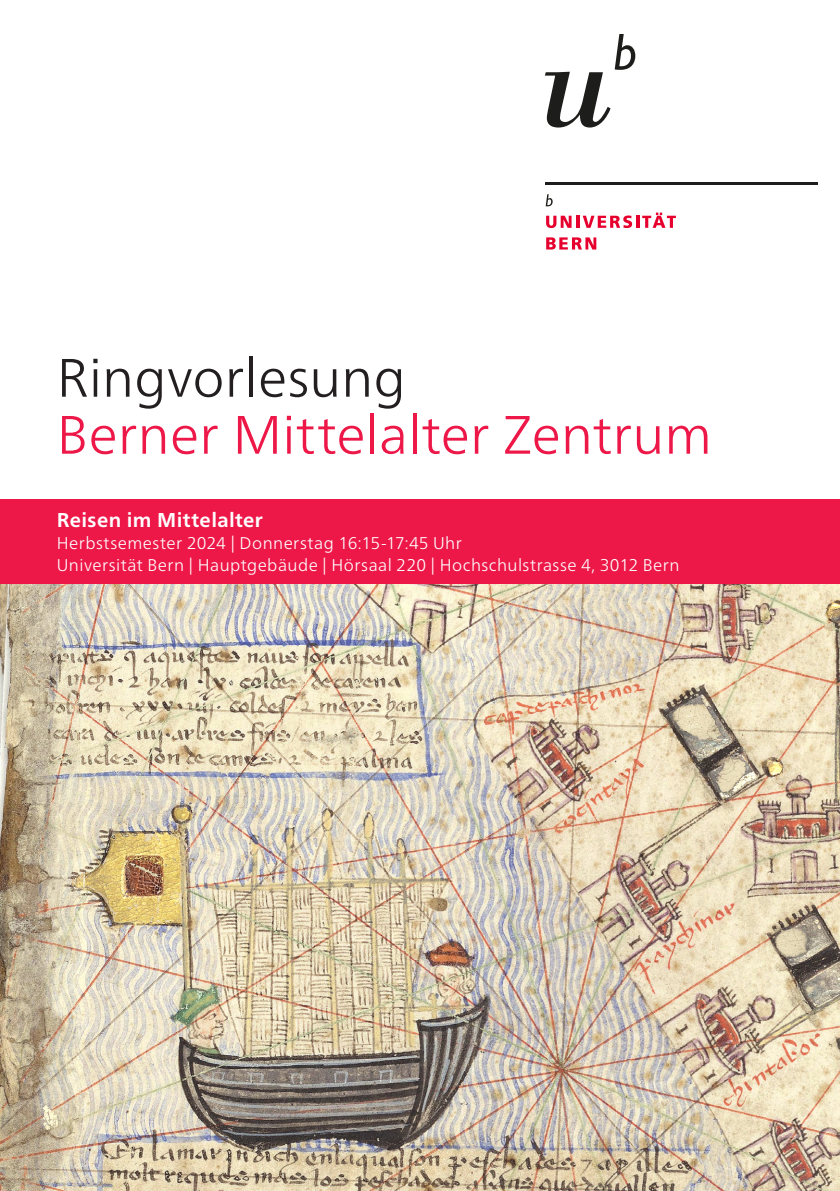
<style>
.page{position:relative;width:840px;height:1191px;background:#fff}
.page>*{position:absolute;margin:0;border:0;box-sizing:border-box;transform-origin:0 0}
.Headline_Rot{font:300 54px "Frutiger Neue LT Pro";letter-spacing:.005em;color:#ed1748}
.Headline{font:300 54px "Frutiger Neue LT Pro";letter-spacing:.005em;color:#231f20}
.Umschlag_Untertitel{font:700 20px "Frutiger Neue LT Pro";letter-spacing:.02em;color:#fff}
.Umschlag_Untertitel-2{font:300 17px "Frutiger Neue LT Pro";letter-spacing:.025em;color:#fff}
</style>
<div class="page">
<div style="left:0;top:499px;width:839px;height:85px;background:#ed1748"></div>
<svg style="left:545px;top:34px;width:90px;height:93px"></svg>
<hr style="left:545px;top:182px;width:271px;height:3px;background:#1d1d1b">
<svg style="left:545px;top:194px;width:7px;height:12px"></svg>
<svg style="left:546px;top:215px;width:85px;height:13px"></svg>
<svg style="left:636px;top:216px;width:3px;height:12px"></svg>
<svg style="left:642px;top:212px;width:33px;height:16px"></svg>
<svg style="left:546px;top:237px;width:50px;height:12px"></svg>
<img style="left:0;top:584px;width:839px;height:607px">
<p class="Headline" style="left:57px;top:345px;width:350px">Ringvorlesung</p>
<p class="Headline_Rot" style="left:57px;top:402px;width:656px">Berner Mittelalter Zentrum</p>
<p class="Umschlag_Untertitel" style="left:57px;top:508px;width:207px">Reisen im Mittelalter</p>
<p class="Umschlag_Untertitel-2" style="left:57px;top:533px;width:406px">Herbstsemester 2024 | Donnerstag 16:15-17:45 Uhr</p>
<p class="Umschlag_Untertitel-2" style="left:57px;top:555px;width:623px">Universität Bern | Hauptgebäude | Hörsaal 220 | Hochschulstrasse 4, 3012 Bern</p>
</div>
